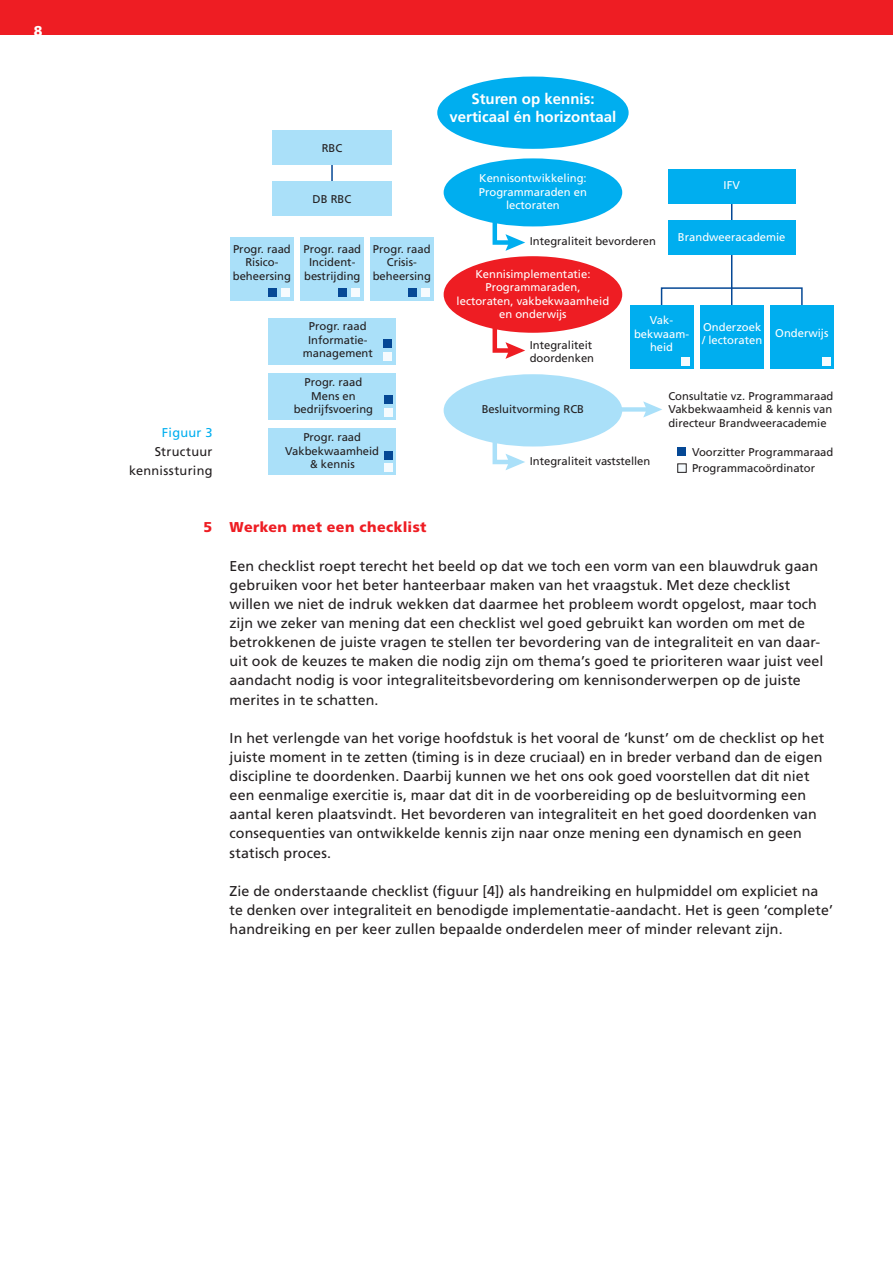
<style>
.page{position:relative;width:893px;height:1263px;background:#fff}
.page>*{position:absolute;margin:0;border:0;box-sizing:border-box;transform-origin:0 0}
.t1{font:700 15px/18px "Frutiger LT Std";color:#fff;text-align:center}
.t2{font:14.25px/19px "Frutiger LT Std";letter-spacing:.005em;color:#231f20}
.t3{font:900 14.25px "Frutiger LT Std";letter-spacing:.025em;color:#ee1d23}
.t4{font:900 14.25px "Frutiger LT Std";color:#fff}
.t5{font:12.75px/19.2px "Frutiger LT Std";letter-spacing:.025em;color:#231f20;text-align:right}
.t6{font:12.75px "Frutiger LT Std";letter-spacing:.025em;color:#00aeef}
.t7{font:11.25px/13.5px "Frutiger LT Std";color:#231f20;text-align:center}
.t8{font:11.25px/13.5px "Frutiger LT Std";color:#fff;text-align:center}
</style>
<div class="page">
<div style="left:0;top:0;width:893px;height:35px;background:#ee1d23"></div>
<div style="left:618px;top:407px;width:31px;height:5px;background:#aae0f9"></div>
<svg style="left:643px;top:401px;width:19px;height:16px"></svg>
<div style="left:661px;top:287px;width:142px;height:23px;border:2px solid #054895"></div>
<hr style="left:731px;top:181px;width:1px;height:132px;background:#054895">
<hr style="left:331px;top:158px;width:2px;height:27px;background:#054895">
<div style="left:272px;top:131px;width:120px;height:34px;background:#aae0f9"></div>
<div style="left:272px;top:182px;width:120px;height:34px;background:#aae0f9"></div>
<div style="left:268px;top:318px;width:128px;height:47px;background:#aae0f9"></div>
<div style="left:268px;top:373px;width:128px;height:47px;background:#aae0f9"></div>
<div style="left:268px;top:428px;width:128px;height:47px;background:#aae0f9"></div>
<div style="left:230px;top:237px;width:64px;height:64px;background:#aae0f9"></div>
<div style="left:300px;top:237px;width:64px;height:64px;background:#aae0f9"></div>
<div style="left:370px;top:237px;width:64px;height:64px;background:#aae0f9"></div>
<div style="left:668px;top:169px;width:127px;height:34px;background:#00aeef"></div>
<div style="left:668px;top:220px;width:127px;height:34px;background:#00aeef"></div>
<div style="left:630px;top:305px;width:63px;height:64px;background:#00aeef"></div>
<div style="left:700px;top:305px;width:64px;height:64px;background:#00aeef"></div>
<div style="left:770px;top:305px;width:64px;height:64px;background:#00aeef"></div>
<div style="left:437px;top:77px;width:192px;height:72px;background:#00aeef;border-radius:50%"></div>
<div style="left:444px;top:158px;width:178px;height:68px;background:#00aeef;border-radius:50%"></div>
<div style="left:444px;top:256px;width:178px;height:77px;background:#ee1d23;border-radius:50%"></div>
<div style="left:444px;top:374px;width:178px;height:72px;background:#aae0f9;border-radius:50%"></div>
<svg style="left:490px;top:222px;width:35px;height:29px"></svg>
<svg style="left:490px;top:328px;width:35px;height:31px"></svg>
<svg style="left:490px;top:442px;width:35px;height:28px"></svg>
<div style="left:678px;top:447px;width:8px;height:9px;background:#054895"></div>
<div style="left:678px;top:464px;width:8px;height:8px;background:#f6fbfe"></div>
<div style="left:677px;top:464px;width:9px;height:8px;border:1px solid #231f20"></div>
<div style="left:681px;top:358px;width:9px;height:8px;background:#f6fbfe"></div>
<div style="left:421px;top:288px;width:9px;height:9px;background:#f6fbfe"></div>
<div style="left:409px;top:288px;width:8px;height:9px;background:#054895"></div>
<div style="left:822px;top:358px;width:8px;height:8px;background:#f6fbfe"></div>
<div style="left:351px;top:288px;width:9px;height:9px;background:#f6fbfe"></div>
<div style="left:338px;top:288px;width:9px;height:9px;background:#054895"></div>
<div style="left:281px;top:288px;width:8px;height:9px;background:#f6fbfe"></div>
<div style="left:268px;top:288px;width:9px;height:9px;background:#054895"></div>
<div style="left:384px;top:352px;width:8px;height:9px;background:#f6fbfe"></div>
<div style="left:384px;top:339px;width:8px;height:9px;background:#054895"></div>
<div style="left:384px;top:408px;width:9px;height:8px;background:#f6fbfe"></div>
<div style="left:384px;top:395px;width:9px;height:9px;background:#054895"></div>
<div style="left:384px;top:463px;width:9px;height:9px;background:#f6fbfe"></div>
<div style="left:384px;top:451px;width:9px;height:8px;background:#054895"></div>
<p class="t4" style="left:34px;top:22px;width:10px">8</p>
<p class="t6" style="left:162px;top:425px;width:52px">Figuur 3</p>
<p class="t5" style="left:129px;top:442px;width:85px">Structuur kennissturing</p>
<p class="t7" style="left:322px;top:141px;width:22px">RBC</p>
<p class="t7" style="left:313px;top:192px;width:40px">DB RBC</p>
<p class="t7" style="left:233px;top:242px;width:60px">Progr. raad<br>Risico&shy;beheersing</p>
<p class="t7" style="left:303px;top:242px;width:59px">Progr. raad<br>Incident&shy;bestrijding</p>
<p class="t7" style="left:373px;top:242px;width:60px">Progr. raad<br>Crisis&shy;beheersing</p>
<p class="t7" style="left:303px;top:319px;width:72px">Progr. raad<br>Informatie&shy;management</p>
<p class="t7" style="left:294px;top:375px;width:81px">Progr. raad<br>Mens en bedrijfsvoering</p>
<p class="t7" style="left:285px;top:430px;width:95px">Progr. raad<br>Vakbekwaamheid &amp; kennis</p>
<p class="t1" style="left:450px;top:90px;width:168px">Sturen op kennis: verticaal én horizontaal</p>
<p class="t8" style="left:479px;top:172px;width:110px">Kennisontwikkeling:<br>Programmaraden en lectoraten</p>
<p class="t7" style="left:530px;top:235px;width:128px">Integraliteit bevorderen</p>
<p class="t8" style="left:724px;top:178px;width:18px">IFV</p>
<p class="t8" style="left:678px;top:230px;width:109px">Brandweeracademie</p>
<p class="t8" style="left:457px;top:267px;width:154px">Kennisimplementatie:<br>Programmaraden, lectoraten, vakbekwaamheid en onderwijs</p>
<p class="t7" style="left:530px;top:338px;width:66px;text-align:left">Integraliteit doordenken</p>
<p class="t8" style="left:634px;top:314px;width:57px">Vak&shy;bekwaam&shy;heid</p>
<p class="t8" style="left:702px;top:320px;width:62px;text-align:left">Onderzoek / lectoraten</p>
<p class="t8" style="left:775px;top:327px;width:55px">Onderwijs</p>
<p class="t7" style="left:482px;top:402px;width:104px">Besluitvorming RCB</p>
<p class="t7" style="left:530px;top:454px;width:122px">Integraliteit vaststellen</p>
<p class="t7" style="left:668px;top:389px;width:167px;text-align:justify">Consultatie vz. Programmaraad Vakbekwaamheid &amp; kennis van directeur Brandweeracademie</p>
<p class="t7" style="left:692px;top:444px;width:143px;line-height:16.5px;text-align:left">Voorzitter Programmaraad<br>Programmacoördinator</p>
<p class="t3" style="left:204px;top:519px;width:224px">5 Werken met een checklist</p>
<p class="t2" style="left:230px;top:556px;width:595px">Een checklist roept terecht het beeld op dat we toch een vorm van een blauwdruk gaan gebruiken voor het beter hanteerbaar maken van het vraagstuk. Met deze checklist willen we niet de indruk wekken dat daarmee het probleem wordt opgelost, maar toch zijn we zeker van mening dat een checklist wel goed gebruikt kan worden om met de betrokkenen de juiste vragen te stellen ter bevordering van de integraliteit en van daar&shy;uit ook de keuzes te maken die nodig zijn om thema’s goed te prioriteren waar juist veel aandacht nodig is voor integraliteitsbevordering om kennisonderwerpen op de juiste merites in te schatten.</p>
<p class="t2" style="left:230px;top:728px;width:596px">In het verlengde van het vorige hoofdstuk is het vooral de ‘kunst’ om de checklist op het juiste moment in te zetten (timing is in deze cruciaal) en in breder verband dan de eigen discipline te doordenken. Daarbij kunnen we het ons ook goed voorstellen dat dit niet een eenmalige exercitie is, maar dat dit in de voorbereiding op de besluitvorming een aantal keren plaatsvindt. Het bevorderen van integraliteit en het goed doordenken van consequenties van ontwikkelde kennis zijn naar onze mening een dynamisch en geen statisch proces.</p>
<p class="t2" style="left:230px;top:881px;width:605px">Zie de onderstaande checklist (figuur [4]) als handreiking en hulpmiddel om expliciet na te denken over integraliteit en benodigde implementatie-aandacht. Het is geen ‘complete’ handreiking en per keer zullen bepaalde onderdelen meer of minder relevant zijn.</p>
</div>
